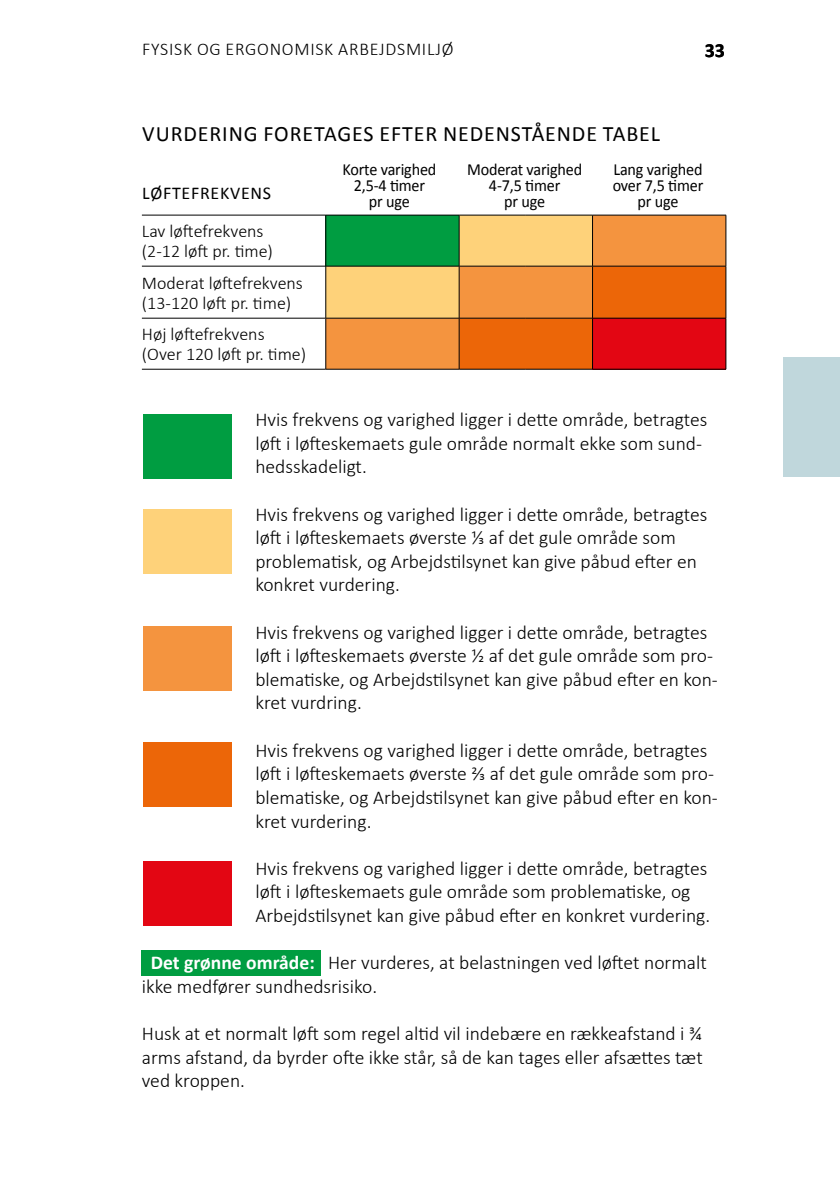
<style>
.page{position:relative;width:840px;height:1191px;background:#fff}
.page>*{position:absolute;margin:0;border:0;box-sizing:border-box;transform-origin:0 0}
.t1{font:22px "Calibri";letter-spacing:.04em;color:#000}
.t2{font:700 20px "Calibri";color:#000}
.t3{font:300 19.6px/23.6px "Calibri";color:#000}
.t4{font:300 18px/20px "Calibri";color:#000}
.t5{font:300 18px "Calibri";letter-spacing:.04em;color:#000}
.t6{font:18px "Calibri";letter-spacing:.04em;color:#000}
.t7{font:17px/16px "Calibri";letter-spacing:-.01em;color:#000;text-align:center;scale:.95 1}
.s1{font-weight:700;color:#fff}
</style>
<div class="page">
<div style="left:782px;top:357px;width:57px;height:119px;background:#c0d7dc"></div>
<div style="left:142px;top:950px;width:179px;height:25px;background:#009d41"></div>
<svg style="left:326px;top:216px;width:399px;height:153px;background:#d4973f"></svg>
<div style="left:592px;top:318px;width:133px;height:51px;background:#e30613"></div>
<hr style="left:325px;top:215px;width:1px;height:51px;background:#000">
<hr style="left:458px;top:215px;width:1px;height:51px;background:#000">
<hr style="left:592px;top:215px;width:1px;height:51px;background:#000">
<hr style="left:725px;top:215px;width:1px;height:51px;background:#000">
<hr style="left:142px;top:266px;width:183px;height:1px;background:#000">
<hr style="left:325px;top:266px;width:134px;height:1px;background:#000">
<hr style="left:325px;top:266px;width:1px;height:52px;background:#000">
<hr style="left:459px;top:266px;width:66px;height:1px;background:#000">
<hr style="left:458px;top:266px;width:1px;height:52px;background:#000">
<hr style="left:525px;top:266px;width:67px;height:1px;background:#000">
<hr style="left:592px;top:266px;width:133px;height:1px;background:#000">
<hr style="left:592px;top:266px;width:1px;height:52px;background:#000">
<hr style="left:725px;top:266px;width:1px;height:52px;background:#000">
<hr style="left:142px;top:318px;width:183px;height:1px;background:#000">
<hr style="left:325px;top:318px;width:134px;height:1px;background:#000">
<hr style="left:325px;top:318px;width:1px;height:51px;background:#000">
<hr style="left:459px;top:318px;width:66px;height:1px;background:#000">
<hr style="left:458px;top:318px;width:1px;height:51px;background:#000">
<hr style="left:525px;top:318px;width:67px;height:1px;background:#000">
<hr style="left:592px;top:318px;width:133px;height:1px;background:#000">
<hr style="left:592px;top:318px;width:1px;height:51px;background:#000">
<hr style="left:725px;top:318px;width:1px;height:51px;background:#000">
<hr style="left:142px;top:369px;width:183px;height:1px;background:#000">
<hr style="left:325px;top:369px;width:134px;height:1px;background:#000">
<hr style="left:459px;top:369px;width:66px;height:1px;background:#000">
<hr style="left:525px;top:369px;width:67px;height:1px;background:#000">
<hr style="left:592px;top:369px;width:133px;height:1px;background:#000">
<hr style="left:142px;top:215px;width:183px;height:1px;background:#000">
<hr style="left:325px;top:215px;width:134px;height:1px;background:#000">
<hr style="left:459px;top:215px;width:66px;height:1px;background:#000">
<hr style="left:525px;top:215px;width:67px;height:1px;background:#000">
<hr style="left:592px;top:215px;width:133px;height:1px;background:#000">
<div style="left:143px;top:414px;width:89px;height:64px;background:#009d41"></div>
<div style="left:143px;top:509px;width:89px;height:65px;background:#fed27a"></div>
<div style="left:143px;top:626px;width:89px;height:64px;background:#f4943f"></div>
<div style="left:143px;top:742px;width:89px;height:64px;background:#ec6608"></div>
<div style="left:143px;top:861px;width:89px;height:65px;background:#e30613"></div>
<p class="t5" style="left:142px;top:38px;width:313px">FYSISK OG ERGONOMISK ARBEJDSMILJØ</p>
<p class="t2" style="left:704px;top:37px;width:22px">33</p>
<p class="t1" style="left:142px;top:120px;width:519px">VURDERING FORETAGES EFTER NEDENSTÅENDE TABEL</p>
<p class="t6" style="left:142px;top:182px;width:130px">LØFTEFREKVENS</p>
<p class="t4" style="left:142px;top:220px;width:133px">Lav løftefrekvens (2-12 løft pr. time)</p>
<p class="t4" style="left:142px;top:272px;width:162px">Moderat løftefrekvens (13-120 løft pr. time)</p>
<p class="t4" style="left:142px;top:323px;width:166px">Høj løftefrekvens (Over 120 løft pr. time)</p>
<p class="t7" style="left:342px;top:162px;width:100px">Korte varighed<br>2,5-4 timer<br>pr uge</p>
<p class="t7" style="left:467px;top:162px;width:123px">Moderat varighed<br>4-7,5 timer<br>pr uge</p>
<p class="t7" style="left:612px;top:162px;width:97px">Lang varighed over 7,5 timer pr uge</p>
<p class="t3" style="left:255px;top:407px;width:453px">Hvis frekvens og varighed ligger i dette område, betragtes løft i løfteskemaets gule område normalt ekke som sund&shy;hedsskadeligt.</p>
<p class="t3" style="left:255px;top:501px;width:453px">Hvis frekvens og varighed ligger i dette område, betragtes løft i løfteskemaets øverste 1/3 af det gule område som problematisk, og Arbejdstilsynet kan give påbud efter en konkret vurdering.</p>
<p class="t3" style="left:255px;top:619px;width:463px">Hvis frekvens og varighed ligger i dette område, betragtes løft i løfteskemaets øverste 1/2 af det gule område som pro&shy;blematiske, og Arbejdstilsynet kan give påbud efter en kon&shy;kret vurdring.</p>
<p class="t3" style="left:255px;top:737px;width:463px">Hvis frekvens og varighed ligger i dette område, betragtes løft i løfteskemaets øverste 2/3 af det gule område som pro&shy;blematiske, og Arbejdstilsynet kan give påbud efter en kon&shy;kret vurdering.</p>
<p class="t3" style="left:255px;top:855px;width:456px">Hvis frekvens og varighed ligger i dette område, betragtes løft i løfteskemaets gule område som problematiske, og<br>Arbejdstilsynet kan give påbud efter en konkret vurdering.</p>
<p class="t3" style="left:142px;top:950px;width:566px;text-indent:9px"><span class="s1">Det grønne område:</span> Her vurderes, at belastningen ved løftet normalt ikke medfører sundhedsrisiko.</p>
<p class="t3" style="left:142px;top:1020px;width:562px;text-align:justify">Husk at et normalt løft som regel altid vil indebære en rækkeafstand i ¾ arms afstand, da byrder ofte ikke står, så de kan tages eller afsættes tæt ved kroppen.</p>
</div>
